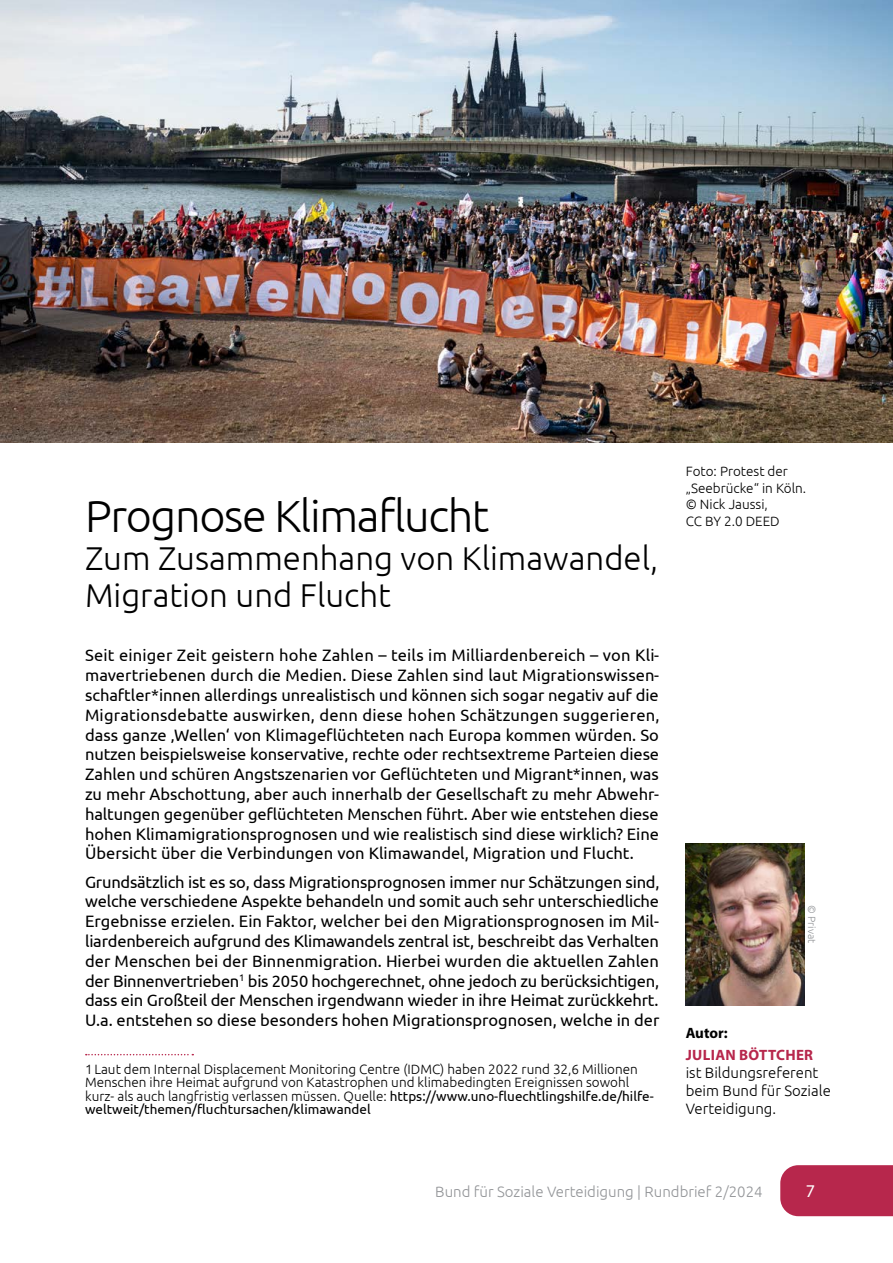
<style>
.page{position:relative;width:893px;height:1263px;background:#fff}
.page>*{position:absolute;margin:0;border:0;box-sizing:border-box;transform-origin:0 0}
.t1{font:300 45px "Ubuntu";letter-spacing:-.03em;color:#000}
.t2{font:300 33px/37.5px "Ubuntu";color:#000}
.t3{font:18px "Myriad Pro";color:#fff}
.t4{font:16.5px/19.8px "Ubuntu";letter-spacing:-.005em;color:#000;text-align:justify}
.t5{font:300 15px/18px "Ubuntu";color:#000}
.t6{font:300 15px "Ubuntu";color:#939598}
.t7{font:700 15px "Myriad Pro";letter-spacing:.02em;color:#b7274c}
.t8{font:700 15px "Myriad Pro";letter-spacing:-.005em;color:#000}
.t9{font:300 13.5px/13.5px "Ubuntu";color:#000}
.t10{font:300 10.5px "Ubuntu";color:#939598}
.s1{font-weight:400}
</style>
<div class="page">
<div style="left:780px;top:1165px;width:113px;height:51px;background:#b7274c"></div>
<svg style="left:86px;top:1054px;width:107px;height:1px"></svg>
<img style="left:0;top:0;width:893px;height:442px">
<img style="left:686px;top:843px;width:119px;height:162px">
<h1 class="t1" style="left:85px;top:489px;width:406px">Prognose Klimaflucht</h1>
<h2 class="t2" style="left:85px;top:539px;width:575px">Zum Zusammenhang von Klimawandel,<br>Migration und Flucht</h2>
<p class="t4" style="left:85px;top:645px;width:576px">Seit einiger Zeit geistern hohe Zahlen – teils im Milliardenbereich – von Kli&shy;mavertriebenen durch die Medien. Diese Zahlen sind laut Migrationswissen&shy;schaftler*innen allerdings unrealistisch und können sich sogar negativ auf die Migrationsdebatte auswirken, denn diese hohen Schätzungen suggerieren, dass ganze ‚Wellen‘ von Klimageflüchteten nach Europa kommen würden. So nutzen beispielsweise konservative, rechte oder rechtsextreme Parteien diese Zahlen und schüren Angstszenarien vor Geflüchteten und Migrant*innen, was zu mehr Abschottung, aber auch innerhalb der Gesellschaft zu mehr Abwehr&shy;haltungen gegenüber geflüchteten Menschen führt. Aber wie entstehen diese hohen Klimamigrationsprognosen und wie realistisch sind diese wirklich? Eine Übersicht über die Verbindungen von Klimawandel, Migration und Flucht.</p>
<p class="t4" style="left:85px;top:871px;width:576px">Grundsätzlich ist es so, dass Migrationsprognosen immer nur Schätzungen sind, welche verschiedene Aspekte behandeln und somit auch sehr unterschiedliche Ergebnisse erzielen. Ein Faktor, welcher bei den Migrationsprognosen im Mil&shy;liardenbereich aufgrund des Klimawandels zentral ist, beschreibt das Verhalten der Menschen bei der Binnenmigration. Hierbei wurden die aktuellen Zahlen der Binnenvertrieben<sup>1</sup> bis 2050 hochgerechnet, ohne jedoch zu berücksichtigen, dass ein Großteil der Menschen irgendwann wieder in ihre Heimat zurückkehrt.<br>U.a. entstehen so diese besonders hohen Migrationsprognosen, welche in der</p>
<p class="t9" style="left:85px;top:1062px;width:570px">1Laut dem Internal Displacement Monitoring Centre (IDMC) haben 2022 rund 32,6 Millionen Menschen ihre Heimat aufgrund von Katastrophen und klimabedingten Ereignissen sowohl kurz- als auch langfristig verlassen müssen. Quelle: <span class="s1">https://www.uno-fluechtlingshilfe.de/hilfe&shy;weltweit/themen/fluchtursachen/klimawandel</span></p>
<p class="t9" style="left:686px;top:463px;width:122px;line-height:16.5px">Foto: Protest der „Seebrücke“ in Köln. © Nick Jaussi,<br>CC BY 2.0 DEED</p>
<p class="t10" style="left:818px;top:905px;width:40px;rotate:90deg">© Privat</p>
<p class="t8" style="left:686px;top:1023px;width:43px">Autor:</p>
<p class="t7" style="left:686px;top:1045px;width:129px">JULIAN BÖTTCHER</p>
<p class="t5" style="left:686px;top:1063px;width:147px">ist Bildungsreferent beim Bund für Soziale<br>Verteidigung.</p>
<p class="t6" style="left:435px;top:1182px;width:329px">Bund für Soziale Verteidigung | Rundbrief 2/2024</p>
<p class="t3" style="left:806px;top:1180px;width:11px">7</p>
</div>
